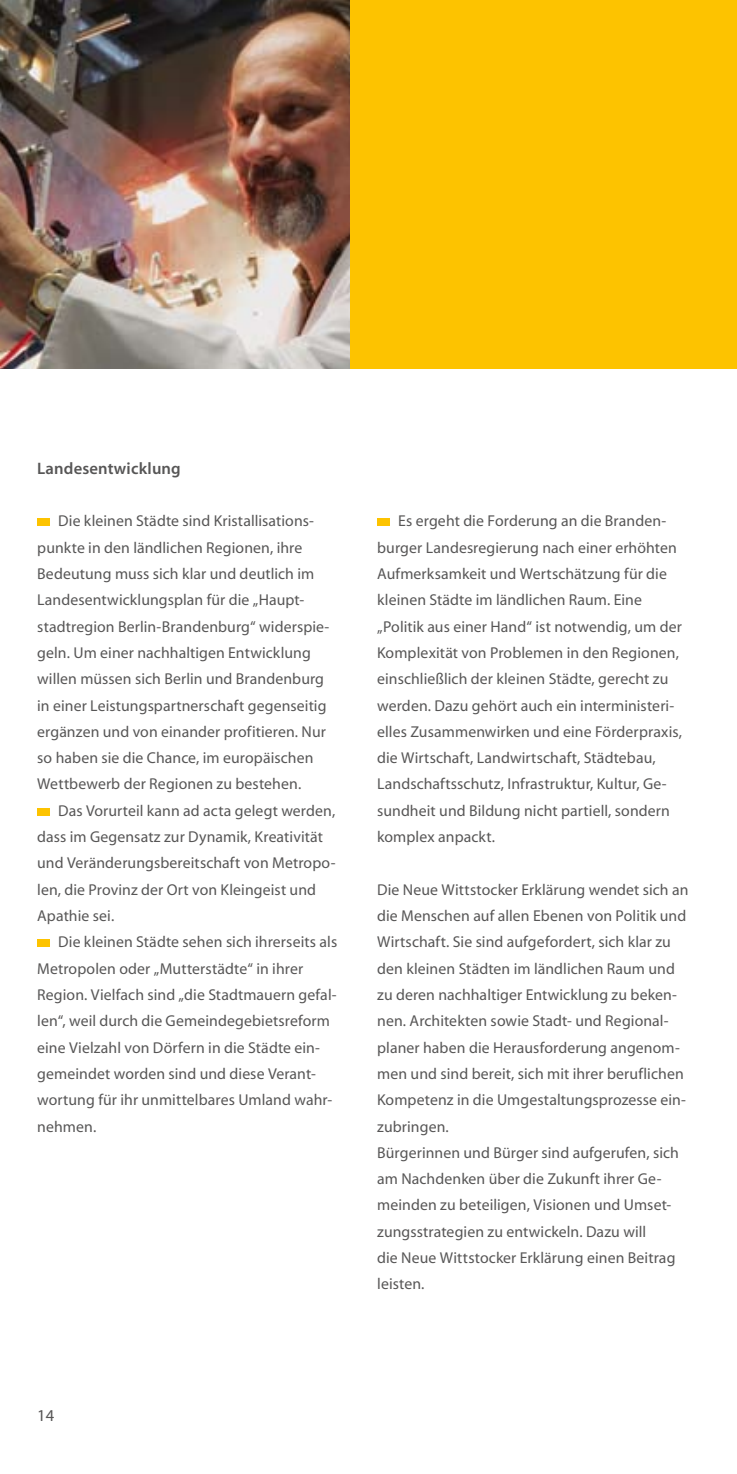
<style>
.page{position:relative;width:737px;height:1474px;background:#fff}
.page>*{position:absolute;margin:0;border:0;box-sizing:border-box;transform-origin:0 0}
.t1{font:16.62px "Myriad MM 565 600";letter-spacing:.01em;color:#575656}
.t2{font:16.62px "Myriad MM 400 600";color:#575656}
.t3{font:15.75px/26.2px "Myriad MM 400 600";letter-spacing:.005em;color:#575656}
</style>
<div class="page">
<div style="left:37px;top:518px;width:12px;height:8px;background:#fdc300"></div>
<div style="left:37px;top:808px;width:12px;height:7px;background:#fdc300"></div>
<div style="left:37px;top:939px;width:12px;height:8px;background:#fdc300"></div>
<div style="left:377px;top:518px;width:12px;height:8px;background:#fdc300"></div>
<div style="left:0;top:0;width:737px;height:368px;background:#fdc300"></div>
<img style="left:0;top:0;width:350px;height:368px">
<p class="t1" style="left:37px;top:460px;width:145px">Landesentwicklung</p>
<p class="t3" style="left:37px;top:508px;width:294px;text-indent:21px">Die kleinen Städte sind Kristallisations&shy;punkte in den ländlichen Regionen, ihre Bedeutung muss sich klar und deutlich im Landesentwicklungsplan für die „Haupt&shy;stadtregion Berlin-Brandenburg“ widerspie&shy;geln. Um einer nachhaltigen Entwicklung willen müssen sich Berlin und Brandenburg in einer Leistungspartnerschaft gegenseitig ergänzen und von einander profitieren. Nur so haben sie die Chance, im europäischen Wettbewerb der Regionen zu bestehen.</p>
<p class="t3" style="left:37px;top:798px;width:299px;text-indent:21px">Das Vorurteil kann ad acta gelegt werden, dass im Gegensatz zur Dynamik, Kreativität und Veränderungsbereitschaft von Metropo&shy;len, die Provinz der Ort von Kleingeist und Apathie sei.</p>
<p class="t3" style="left:37px;top:929px;width:301px;text-indent:21px">Die kleinen Städte sehen sich ihrerseits als Metropolen oder „Mutterstädte“ in ihrer Region. Vielfach sind „die Stadtmauern gefal&shy;len“, weil durch die Gemeindegebietsreform eine Vielzahl von Dörfern in die Städte ein&shy;gemeindet worden sind und diese Verant&shy;wortung für ihr unmittelbares Umland wahr&shy;nehmen.</p>
<p class="t3" style="left:377px;top:508px;width:306px;text-indent:21px">Es ergeht die Forderung an die Branden&shy;burger Landesregierung nach einer erhöhten Aufmerksamkeit und Wertschätzung für die kleinen Städte im ländlichen Raum. Eine „Politik aus einer Hand“ ist notwendig, um der Komplexität von Problemen in den Regionen, einschließlich der kleinen Städte, gerecht zu werden. Dazu gehört auch ein interministeri&shy;elles Zusammenwirken und eine Förderpraxis, die Wirtschaft, Landwirtschaft, Städtebau, Landschaftsschutz, Infrastruktur, Kultur, Ge&shy;sundheit und Bildung nicht partiell, sondern komplex anpackt.</p>
<p class="t3" style="left:377px;top:877px;width:313px">Die Neue Wittstocker Erklärung wendet sich an die Menschen auf allen Ebenen von Politik und Wirtschaft. Sie sind aufgefordert, sich klar zu den kleinen Städten im ländlichen Raum und zu deren nachhaltiger Entwicklung zu beken&shy;nen. Architekten sowie Stadt- und Regional&shy;planer haben die Herausforderung angenom&shy;men und sind bereit, sich mit ihrer beruflichen Kompetenz in die Umgestaltungsprozesse ein&shy;zubringen.<br>Bürgerinnen und Bürger sind aufgerufen, sich am Nachdenken über die Zukunft ihrer Ge&shy;meinden zu beteiligen, Visionen und Umset&shy;zungsstrategien zu entwickeln. Dazu will<br>die Neue Wittstocker Erklärung einen Beitrag leisten.</p>
<p class="t2" style="left:37px;top:1407px;width:19px">14</p>
</div>
